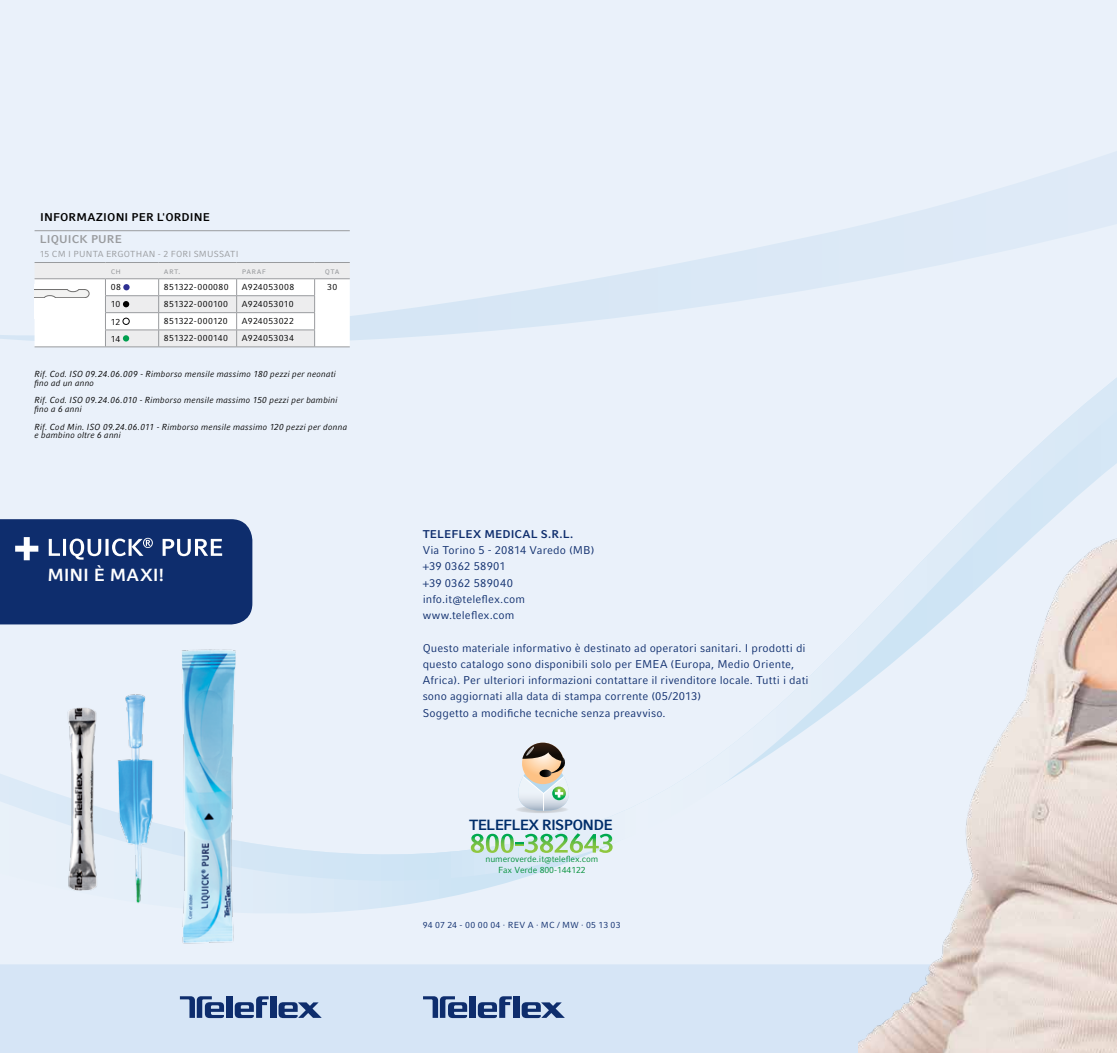
<style>
.page{position:relative;width:1117px;height:1053px;background:#fff}
.page>*{position:absolute;margin:0;border:0;box-sizing:border-box;transform-origin:0 0}
.t1{font:700 17.5px "Compatil Fact LT Pro";color:#fff}
.t2{font:700 14.75px "Compatil Fact LT Pro";letter-spacing:-.05em;color:#002d6a}
.t3{font:11.25px/16.2px "Compatil Fact LT Pro";letter-spacing:.005em;color:#0e2d6d}
.t4{font:700 11.25px "Compatil Fact LT Pro";letter-spacing:.01em;color:#000}
.t5{font:700 11.25px "Compatil Fact LT Pro";letter-spacing:.01em;color:#0e2d6d}
.t6{font:700 11.25px "Compatil Fact LT Pro";letter-spacing:.01em;color:#999b9e}
.t7{font:italic 8.75px/8.8px "Compatil Fact LT Pro";letter-spacing:.01em;color:#000}
.t8{font:8.75px "Compatil Fact LT Pro";letter-spacing:.035em;color:#000}
.t9{font:8.75px/16.5px "Compatil Fact LT Pro";letter-spacing:.025em;color:#999b9e}
.t10{font:8.75px/10.5px "Compatil Fact LT Pro";letter-spacing:-.01em;color:#009037;text-align:center}
.t11{font:8.75px "Compatil Fact LT Pro";letter-spacing:.025em;color:#0e2d6d}
</style>
<div class="page">
<div style="left:0;top:0;width:1116px;height:1052px;background:#d6e5f6"></div>
<div style="left:0;top:0;width:1116px;height:964px;background:#eaf1fa"></div>
<img style="left:857px;top:12px;width:259px;height:1040px">
<div style="left:270px;top:996px;width:6px;height:21px;background:#0e2d6d"></div>
<svg style="left:235px;top:996px;width:33px;height:21px"></svg>
<div style="left:226px;top:996px;width:6px;height:21px;background:#0e2d6d"></div>
<svg style="left:278px;top:1002px;width:43px;height:15px"></svg>
<svg style="left:180px;top:996px;width:44px;height:21px"></svg>
<div style="left:513px;top:996px;width:6px;height:21px;background:#0e2d6d"></div>
<svg style="left:477px;top:996px;width:34px;height:21px"></svg>
<div style="left:469px;top:996px;width:6px;height:21px;background:#0e2d6d"></div>
<svg style="left:521px;top:1002px;width:43px;height:15px"></svg>
<svg style="left:423px;top:996px;width:44px;height:21px"></svg>
<hr style="left:35px;top:230px;width:315px;height:1px;background:#999b9e">
<svg style="left:35px;top:262px;width:315px;height:85px;background:#eeeeef"></svg>
<svg style="left:515px;top:805px;width:53px;height:8px"></svg>
<svg style="left:512px;top:742px;width:65px;height:68px;background:#cac9c3"></svg>
<svg style="left:470px;top:833px;width:142px;height:19px"></svg>
<img style="left:39px;top:638px;width:231px;height:323px">
<svg style="left:0;top:519px;width:252px;height:105px;background:#193673"></svg>
<p class="t4" style="left:40px;top:210px;width:100px">INFORMAZIONI PER</p>
<p class="t4" style="left:157px;top:210px;width:53px">L'ORDINE</p>
<p class="t6" style="left:40px;top:233px;width:83px">LIQUICK pu re</p>
<p class="t9" style="left:111px;top:246px;width:127px;text-indent:-71px">15 cm I punta ergothan - 2 fori sm ussati ch</p>
<p class="t9" style="left:164px;top:262px;width:18px">ART.</p>
<p class="t9" style="left:242px;top:262px;width:26px">para f</p>
<p class="t9" style="left:325px;top:262px;width:16px">QTA</p>
<p class="t8" style="left:111px;top:282px;width:12px">08</p>
<p class="t8" style="left:164px;top:282px;width:66px">851322-000080</p>
<p class="t8" style="left:242px;top:282px;width:54px">A924053008</p>
<p class="t8" style="left:327px;top:282px;width:12px">30</p>
<p class="t8" style="left:111px;top:299px;width:11px">10</p>
<p class="t8" style="left:164px;top:299px;width:66px">851322-000100</p>
<p class="t8" style="left:242px;top:299px;width:53px">A924053010</p>
<p class="t8" style="left:111px;top:316px;width:11px">12</p>
<p class="t8" style="left:164px;top:316px;width:65px">851322-000120</p>
<p class="t8" style="left:242px;top:316px;width:53px">A924053022</p>
<p class="t8" style="left:111px;top:333px;width:11px">14</p>
<p class="t8" style="left:164px;top:333px;width:65px">851322-000140</p>
<p class="t8" style="left:242px;top:333px;width:54px">A924053034</p>
<p class="t7" style="left:35px;top:370px;width:303px">Rif. Cod. ISO 09.24.06.009 - Rimborso mensile massimo 180 pezzi per neonati fino ad un anno</p>
<p class="t7" style="left:35px;top:396px;width:305px">Rif. Cod. ISO 09.24.06.010 - Rimborso mensile massimo 150 pezzi per bambini fino a 6 anni</p>
<p class="t7" style="left:35px;top:422px;width:314px">Rif. Cod Min. ISO 09.24.06.011 - Rimborso mensile massimo 120 pezzi per donna e bambino oltre 6 anni</p>
<h1 class="t1" style="left:47px;top:564px;width:25px">Mini</h1>
<h1 class="t1" style="left:94px;top:564px;width:72px">è Maxi !</h1>
<p class="t5" style="left:422px;top:527px;width:152px">TELEFLEX MEDICAL S.R.L.</p>
<p class="t3" style="left:422px;top:542px;width:173px">Via Torino 5 - 20814 Varedo (MB) +39 0362 58901<br>+39 0362 589040 info.it@teleflex.com www.teleflex.com</p>
<p class="t3" style="left:422px;top:639px;width:387px">Questo materiale informativo è destinato ad operatori sanitari. I prodotti di questo catalogo sono disponibili solo per EMEA (Europa, Medio Oriente, Africa). Per ulteriori informazioni contattare il rivenditore locale. Tutti i dati sono aggiornati alla data di stampa corrente (05/2013)<br>Soggetto a modifiche tecniche senza preavviso.</p>
<h2 class="t2" style="left:469px;top:816px;width:145px">TELEFLEX RISPONDE</h2>
<p class="t10" style="left:485px;top:854px;width:114px">numeroverde.it@teleflex.com<br>Fax Verde 800-144122</p>
<p class="t11" style="left:422px;top:919px;width:199px">94 07 24 - 00 00 04 · REV A · MC / MW · 05 13 03</p>
</div>
